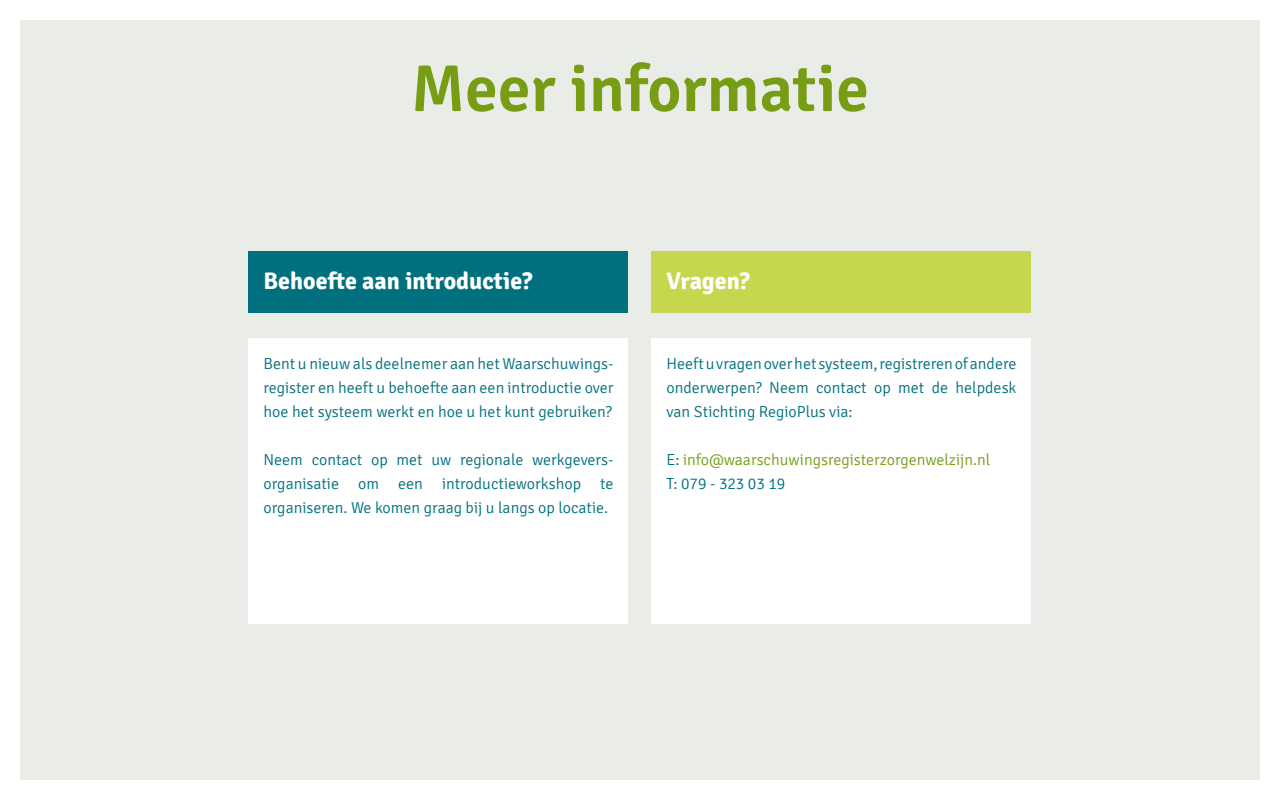
<style>
.page{position:relative;width:1280px;height:800px;background:#fff}
.page>*{position:absolute;margin:0;border:0;box-sizing:border-box;transform-origin:0 0}
.t1{font:600 65.8px "Signika";color:#779d15}
.t2{font:700 24px "Signika";color:#fff}
.t3{font:300 16px/24px "Signika";color:#00707f;text-align:justify}
.t4{font:300 16px/24px "Signika";color:#779d15}
.s1{color:#00707f}
</style>
<div class="page">
<div style="left:20px;top:20px;width:1240px;height:760px;background:#eaece7"></div>
<div style="left:248px;top:339px;width:380px;height:285px;background:#fff"></div>
<div style="left:248px;top:251px;width:380px;height:62px;background:#00707f"></div>
<div style="left:652px;top:339px;width:380px;height:285px;background:#fff"></div>
<div style="left:652px;top:251px;width:380px;height:62px;background:#c6d64e"></div>
<h1 class="t1" style="left:411px;top:50px;width:459px">Meer informatie</h1>
<h2 class="t2" style="left:264px;top:266px;width:270px">Behoefte aan introductie?</h2>
<p class="t3" style="left:264px;top:352px;width:352px">Bent u nieuw als deelnemer aan het Waarschuwings&shy;register en heeft u behoefte aan een introductie over hoe het systeem werkt en hoe u het kunt gebruiken?</p>
<p class="t3" style="left:264px;top:448px;width:352px">Neem contact op met uw regionale werkgevers&shy;organisatie om een introductieworkshop te organiseren. We komen graag bij u langs op locatie.</p>
<h2 class="t2" style="left:666px;top:266px;width:85px">Vragen?</h2>
<p class="t3" style="left:666px;top:352px;width:351px">Heeft u vragen over het systeem, registreren of andere onderwerpen? Neem contact op met de helpdesk van Stichting RegioPlus via:</p>
<p class="t4" style="left:666px;top:448px;width:325px"><span class="s1">E:</span> info@waarschuwingsregisterzorgenwelzijn.nl<br><span class="s1">T: 079 - 323 03 19</span></p>
</div>
